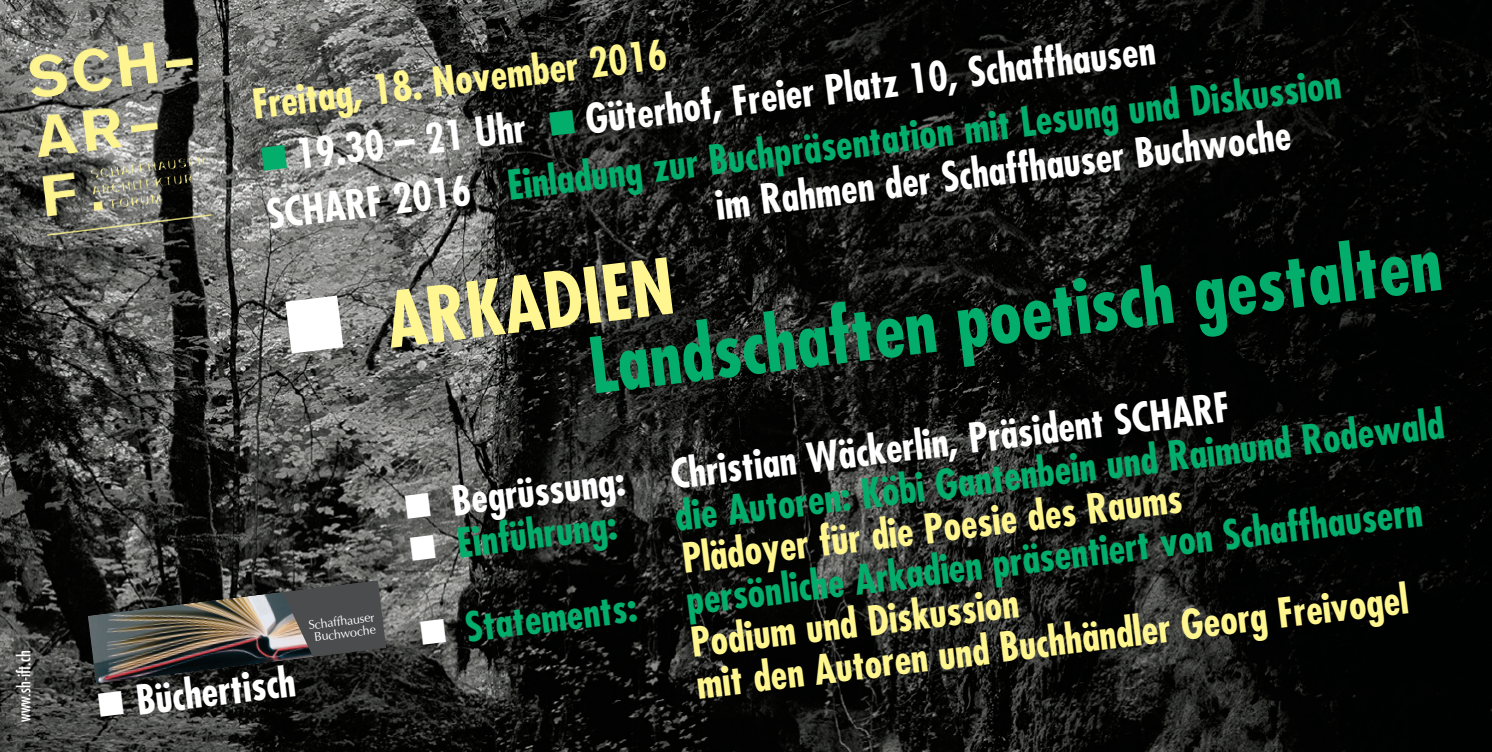
<style>
.page{position:relative;width:1492px;height:752px;background:#fff}
.page>*{position:absolute;margin:0;border:0;box-sizing:border-box;transform-origin:0 0}
.t1{font:700 condensed 75px "Futura";color:#03ad6b}
.t2{font:700 condensed 75px "Futura";color:#fff691}
.t3{font:700 condensed 40px/56px "Futura";color:#03ad6b}
.t4{font:700 condensed 40px/42.5px "Futura";color:#fff690}
.t5{font:700 condensed 40px "Futura";color:#fff}
.t6{font:condensed 17.5px "Futura";color:#fff}
.t7{font:12.5px/12.5px "Optima";color:#fff;text-align:center}
.s1{color:#fff}
</style>
<div class="page">
<img style="left:0;top:0;width:1491px;height:752px">
<img style="left:42px;top:47px;width:170px;height:189px">
<svg style="left:88px;top:580px;width:298px;height:103px;background:#373837"></svg>
<img style="left:88px;top:592px;width:225px;height:91px">
<svg style="left:1487px;top:745px;width:5px;height:7px"></svg>
<svg style="left:405px;top:493px;width:26px;height:25px"></svg>
<svg style="left:410px;top:534px;width:26px;height:26px"></svg>
<svg style="left:420px;top:618px;width:26px;height:26px"></svg>
<svg style="left:98px;top:691px;width:26px;height:26px"></svg>
<svg style="left:261px;top:145px;width:26px;height:26px"></svg>
<svg style="left:549px;top:109px;width:26px;height:26px"></svg>
<svg style="left:285px;top:295px;width:58px;height:58px;background:#7d7d7b"></svg>
<p class="t6" style="left:14px;top:721px;width:73px;rotate:-90deg">www.sh-ift.ch</p>
<p class="t4" style="left:250px;top:84px;width:418px;rotate:-7deg">Freitag, 18. November 2016</p>
<p class="t3" style="left:257px;top:132px;width:1083px;text-indent:328px;rotate:-7deg"><span class="s1">Güterhof, Freier Platz 10, Schaffhausen<br>SCHARF 2016</span> Einladung zur Buchpräsentation mit Lesung und Diskussion</p>
<p class="t5" style="left:293px;top:130px;width:233px;rotate:-7deg">19.30 – 21 Uhr</p>
<p class="t5" style="left:713px;top:180px;width:580px;rotate:-7deg">im Rahmen der Schaffhauser Buchwoche</p>
<p class="t5" style="left:133px;top:676px;width:162px;rotate:-7deg">Büchertisch</p>
<p class="t7" style="left:308px;top:619px;width:68px;rotate:-7deg">Schaffhauser<br>Buchwoche</p>
<h1 class="t1" style="left:583px;top:320px;width:859px;rotate:-7deg">Landschaften poetisch gestalten</h1>
<h1 class="t2" style="left:381px;top:274px;width:290px;rotate:-7deg">ARKADIEN</h1>
<p class="t5" style="left:449px;top:477px;width:784px;rotate:-7deg">Begrüssung: Christian Wäckerlin, Präsident SCHARF</p>
<p class="t3" style="left:671px;top:489px;width:776px;rotate:-7deg">die Autoren: Köbi Gantenbein und Raimund Rodewald</p>
<p class="t4" style="left:679px;top:537px;width:505px;rotate:-7deg">Plädoyer für die Poesie des Raums</p>
<p class="t3" style="left:683px;top:573px;width:742px;rotate:-7deg">persönliche Arkadien präsentiert von Schaffhausern</p>
<p class="t3" style="left:454px;top:515px;width:162px;rotate:-7deg">Einführung:</p>
<p class="t4" style="left:688px;top:621px;width:718px;rotate:-7deg">Podium und Diskussion<br>mit den Autoren und Buchhändler Georg Freivogel</p>
<p class="t3" style="left:462px;top:599px;width:174px;rotate:-7deg">Statements:</p>
</div>
